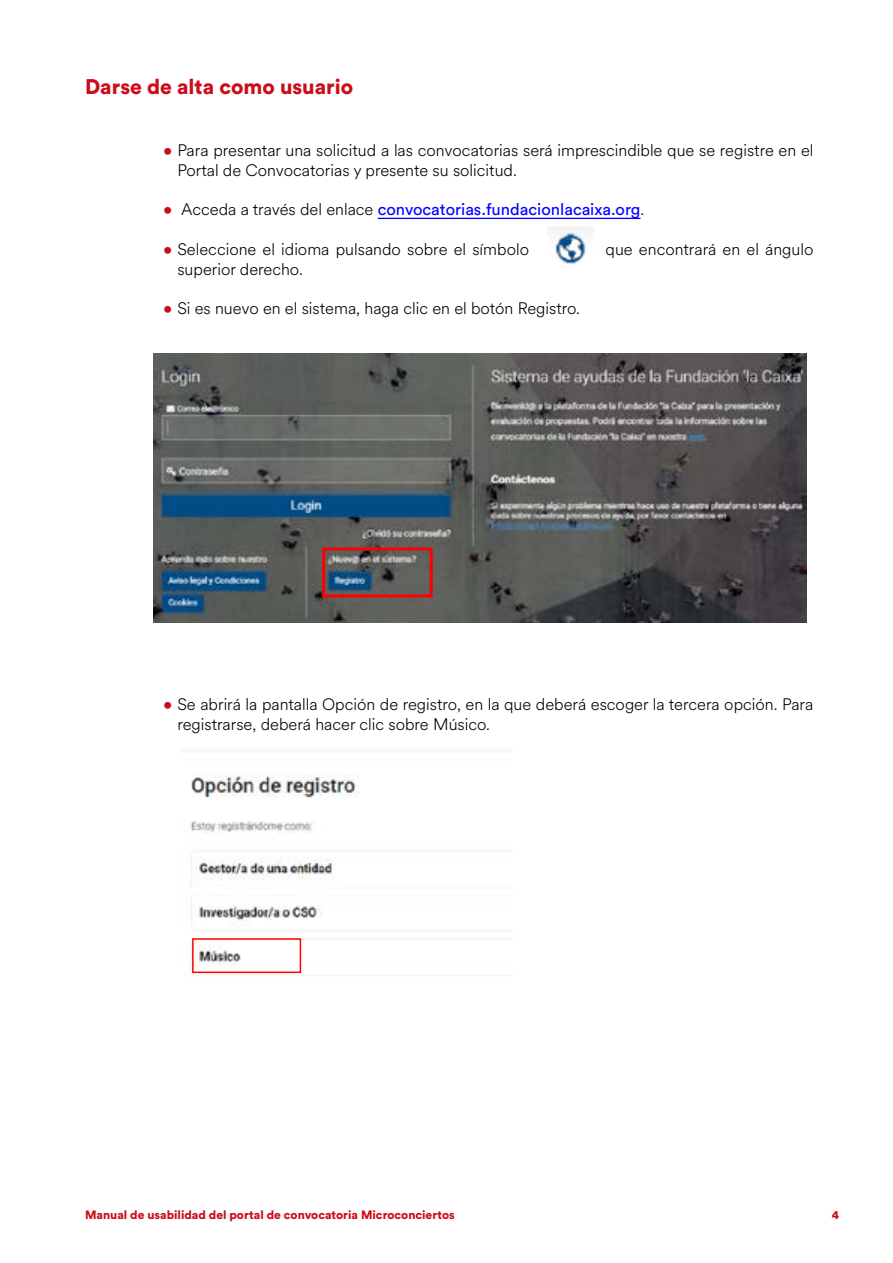
<style>
.page{position:relative;width:893px;height:1263px;background:#fff}
.page>*{position:absolute;margin:0;border:0;box-sizing:border-box;transform-origin:0 0}
.t1{font:900 21px "Circular Std";color:#cb0c19}
.t2{font:300 16.5px/19.8px "Circular Spotify Text";color:#000}
.t3{font:16.5px "Circular Std";color:#00f}
.t4{font:900 12px "Circular Std";color:#cb0c19}
.s1{color:#cb0c19}
.s2{font-family:"Circular Spotify Text";font-weight:300;color:#cb0c19}
.s3{font-family:"Circular Spotify Text";font-weight:300;color:#000}
</style>
<div class="page">
<hr style="left:378px;top:218px;width:262px;height:1px;background:#00f">
<img style="left:548px;top:226px;width:45px;height:38px">
<img style="left:153px;top:354px;width:653px;height:268px">
<div style="left:322px;top:547px;width:111px;height:50px;border:3px solid #f00"></div>
<img style="left:190px;top:773px;width:322px;height:201px">
<div style="left:192px;top:938px;width:109px;height:35px;border:2px solid #f00"></div>
<p class="t1" style="left:85px;top:72px;width:270px">Darse de alta como usuario</p>
<p class="t2" style="left:177px;top:140px;width:638px;text-indent:-14px"><span class="s1">•</span> Para presentar una solicitud a las convocatorias será imprescindible que se registre en el<br>Portal de Convocatorias y presente su solicitud.</p>
<p class="t3" style="left:163px;top:199px;width:482px"><span class="s2">•</span> <span class="s3">Acceda a través del enlace</span> convocatorias.fundacionlacaixa.org<span class="s3">.</span></p>
<p class="t2" style="left:163px;top:239px;width:367px"><span class="s1">•</span> Seleccione el idioma pulsando sobre el símbolo</p>
<p class="t2" style="left:606px;top:239px;width:209px">que encontrará en el ángulo</p>
<p class="t2" style="left:177px;top:259px;width:127px">superior derecho.</p>
<p class="t2" style="left:163px;top:299px;width:418px"><span class="s1">•</span> Si es nuevo en el sistema, haga clic en el botón Registro.</p>
<p class="t2" style="left:177px;top:695px;width:637px;text-indent:-14px"><span class="s1">•</span> Se abrirá la pantalla Opción de registro, en la que deberá escoger la tercera opción. Para registrarse, deberá hacer clic sobre Músico.</p>
<p class="t4" style="left:85px;top:1206px;width:371px">Manual de usabilidad del portal de convocatoria Microconciertos</p>
<p class="t4" style="left:832px;top:1206px;width:9px">4</p>
</div>
